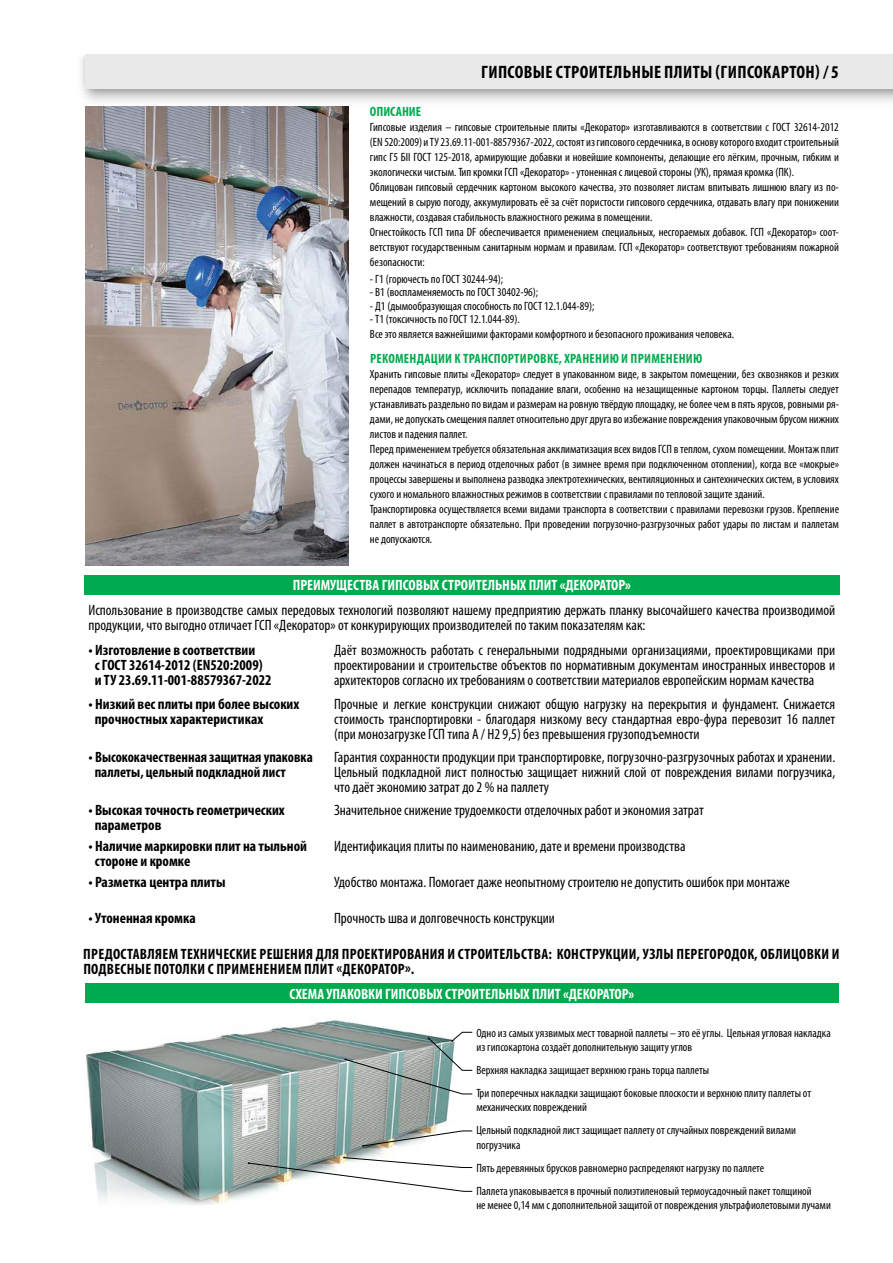
<style>
.page{position:relative;width:893px;height:1263px;background:#fff}
.page>*{position:absolute;margin:0;border:0;box-sizing:border-box;transform-origin:0 0}
.t1{font:700 condensed 18px "Myriad Pro";letter-spacing:.02em;color:#000}
.t2{font:condensed 15px/15px "Myriad Pro";color:#000;text-align:justify}
.t3{font:700 condensed 15px/15px "Myriad Pro";color:#000}
.t4{font:700 condensed 15px/15px "Myriad Pro";letter-spacing:.02em;color:#000}
.t5{font:700 condensed 15px "Myriad Pro";color:#fff}
.t6{font:700 condensed 13.5px "Myriad Pro";letter-spacing:.02em;color:#00ab4f}
.t7{font:condensed 12px/15px "Myriad Pro";color:#000}
</style>
<div class="page">
<div style="left:85px;top:54px;width:808px;height:34px;background:#e9e9ea"></div>
<img style="left:86px;top:1020px;width:376px;height:185px">
<div style="left:85px;top:983px;width:754px;height:20px;background:#00ab4f"></div>
<div style="left:84px;top:575px;width:755px;height:20px;background:#00ab4f"></div>
<svg style="left:248px;top:1157px;width:225px;height:35px"></svg>
<svg style="left:362px;top:1130px;width:111px;height:17px"></svg>
<svg style="left:344px;top:1032px;width:129px;height:62px"></svg>
<img style="left:85px;top:106px;width:264px;height:459px">
<h1 class="t1" style="left:481px;top:61px;width:249px">гипсовые строительные плиты (ГИПСО</h1>
<h1 class="t1" style="left:763px;top:61px;width:27px">КАРТОН</h1>
<h1 class="t1" style="left:815px;top:61px;width:25px">) / 5</h1>
<p class="t6" style="left:370px;top:103px;width:8px">ОПИС</p>
<p class="t6" style="left:396px;top:103px;width:14px">АНИЕ</p>
<p class="t7" style="left:370px;top:120px;width:471px">Гипсовые изделия – гипсовые строительные плиты «Декоратор» изготавливаются в соответствии с ГОСТ 32614-2012 (EN 520:2009) и ТУ 23.69.11-001-88579367-2022, состоят из гипсового сердечника, в основу которого входит строительный гипс Г5 БII ГОСТ 125-2018, армирующие добавки и новейшие компоненты, делающие его лёгким, прочным, гибким и экологически чистым. Тип кромки ГСП «Декоратор» - утоненная с лицевой стороны (УК), прямая кромка (ПК).<br>Облицован гипсовый сердечник картоном высокого качества, это позволяет листам впитывать лишнюю влагу из по&shy;мещений в сырую погоду, аккумулировать её за счёт пористости гипсового сердечника, отдавать влагу при понижении влажности, создавая стабильность влажностного режима в помещении.<br>Огнестойкость ГСП типа DF обеспечивается применением специальных, несгораемых добавок. ГСП «Декоратор» соот&shy;ветствуют государственным санитарным нормам и правилам. ГСП «Декоратор» соответствуют требованиям пожарной безопасности:</p>
<p class="t7" style="left:370px;top:271px;width:135px">- Г1 (горючесть по ГОСТ 30244-94);</p>
<p class="t7" style="left:370px;top:285px;width:170px">- В1 (воспламеняемость по ГОСТ 30402-96);</p>
<p class="t7" style="left:370px;top:298px;width:226px">- Д1 (дымообразующая способность по ГОСТ 12.1.044-89);</p>
<p class="t7" style="left:370px;top:312px;width:366px">- Т1 (токсичность по ГОСТ 12.1.044-89).<br>Все это является важнейшими факторами комфортного и безопасного проживания человека.</p>
<p class="t6" style="left:370px;top:350px;width:334px">Рекомендации к транспортировке, хранению и применению</p>
<p class="t7" style="left:370px;top:367px;width:471px">Хранить гипсовые плиты «Декоратор» следует в упакованном виде, в закрытом помещении, без сквозняков и резких перепадов температур, исключить попадание влаги, особенно на незащищенные картоном торцы. Паллеты следует устанавливать раздельно по видам и размерам на ровную твёрдую площадку, не более чем в пять ярусов, ровными ря&shy;дами, не допускать смещения паллет относительно друг друга во избежание повреждения упаковочным брусом нижних листов и падения паллет.<br>Перед применением требуется обязательная акклиматизация всех видов ГСП в теплом, сухом помещении. Монтаж плит должен начинаться в период отделочных работ (в зимнее время при подключенном отоплении), когда все «мокрые» процессы завершены и выполнена разводка электротехнических, вентиляционных и сантехнических систем, в условиях сухого и номального влажностных режимов в соответствии с правилами по тепловой защите зданий.<br>Транспортировка осуществляется всеми видами транспорта в соответствии с правилами перевозки грузов. Крепление паллет в автотранспорте обязательно. При проведении погрузочно-разгрузочных работ удары по листам и паллетам не допускаются.</p>
<p class="t5" style="left:293px;top:576px;width:9px">ПРЕИМ</p>
<p class="t5" style="left:330px;top:576px;width:24px">УЩЕСТВ</p>
<p class="t5" style="left:373px;top:576px;width:18px">А ГИПСОВЫХ</p>
<p class="t5" style="left:442px;top:576px;width:9px">СТРОИТЕЛЬНЫХ</p>
<p class="t5" style="left:529px;top:576px;width:8px">ПЛИТ</p>
<p class="t5" style="left:560px;top:576px;width:73px">«ДЕ КОРАТОР»</p>
<p class="t2" style="left:88px;top:603px;width:748px">Использование в производстве самых передовых технологий позволяют нашему предприятию держать планку высочайшего качества производимой продукции, что выгодно отличает ГСП «Декоратор» от конкурирующих производителей по таким показателям как:</p>
<p class="t3" style="left:95px;top:643px;width:162px;text-indent:-6px">• Изготовление в соответствии с ГОСТ</p>
<p class="t2" style="left:334px;top:643px;width:503px">Даёт возможность работать с генеральными подрядными организациями, проектировщиками при проектировании и строительстве объектов по нормативным документам иностранных инвесторов и архитекторов согласно их требованиям о соответствии материалов европейским нормам качества</p>
<p class="t3" style="left:95px;top:658px;width:178px;text-indent:34px">32614-2012 (EN520:2009) и ТУ 23.69.11-001-88579367-2022</p>
<p class="t3" style="left:95px;top:696px;width:206px;text-indent:-6px">• Низкий вес плиты при более высоких прочностных характеристиках</p>
<p class="t2" style="left:334px;top:696px;width:503px">Прочные и легкие конструкции снижают общую нагрузку на перекрытия и фундамент. Снижается стоимость транспортировки - благодаря низкому весу стандартная евро-фура перевозит 16 паллет (при монозагрузке ГСП типа А / Н2 9,5) без превышения грузоподъемности</p>
<p class="t3" style="left:95px;top:749px;width:220px;text-indent:-6px">• Высококачественная защитная упаковка паллеты, цельный подкладной лист</p>
<p class="t2" style="left:334px;top:749px;width:503px">Гарантия сохранности продукции при транспортировке, погрузочно-разгрузочных работах и хранении.<br>Цельный подкладной лист полностью защищает нижний слой от повреждения вилами погрузчика, что даёт экономию затрат до 2 % на паллету</p>
<p class="t3" style="left:95px;top:802px;width:192px;text-indent:-6px">• Высокая точность геометрических параметров</p>
<p class="t2" style="left:334px;top:802px;width:371px">Значительное снижение трудоемкости отделочных работ и экономия затрат</p>
<p class="t3" style="left:95px;top:838px;width:214px;text-indent:-6px">• Наличие маркировки плит на тыльной стороне и кромке</p>
<p class="t2" style="left:334px;top:838px;width:353px">Идентификация плиты по наименованию, дате и времени производства</p>
<p class="t3" style="left:88px;top:874px;width:139px">• Разметка центра плиты</p>
<p class="t2" style="left:334px;top:874px;width:457px">Удобство монтажа. Помогает даже неопытному строителю не допустить ошибок при монтаже</p>
<p class="t3" style="left:88px;top:910px;width:109px">• Утоненная кромка</p>
<p class="t2" style="left:334px;top:911px;width:222px">Прочность шва и долговечность конструкции</p>
<p class="t4" style="left:83px;top:946px;width:758px">Предоставляем технические решения для проектирования и строительства: конструкции, узлы перегородок, облицовки и подвесные потолки с применением плит «Декоратор».</p>
<p class="t5" style="left:289px;top:984px;width:8px">СХЕМ</p>
<p class="t5" style="left:317px;top:984px;width:76px">А УПАКОВКИ ГИПСОВЫХ</p>
<p class="t5" style="left:445px;top:984px;width:9px">СТРОИТЕЛЬНЫХ</p>
<p class="t5" style="left:532px;top:984px;width:8px">ПЛИТ</p>
<p class="t5" style="left:563px;top:984px;width:73px">«ДЕ КОРАТОР»</p>
<p class="t7" style="left:476px;top:1025px;width:356px;line-height:14.4px">Одно из самых уязвимых мест товарной паллеты – это её углы. Цельная угловая накладка из гипсокартона создаёт дополнительную защиту углов</p>
<p class="t7" style="left:476px;top:1058px;width:336px;line-height:23px">Верхняя накладка защищает верхнюю грань торца паллеты<br>Три поперечных накладки защищают боковые плоскости и верхнюю плиту паллеты от</p>
<p class="t7" style="left:476px;top:1096px;width:321px;line-height:23px">механических повреждений<br>Цельный подкладной лист защищает паллету от случайных повреждений вилами</p>
<p class="t7" style="left:476px;top:1133px;width:337px;line-height:23px">погрузчика<br>Пять деревянных брусков равномерно распределяют нагрузку по паллете<br>Паллета упаковывается в прочный полиэтиленовый термоусадочный пакет толщиной</p>
<p class="t7" style="left:476px;top:1197px;width:356px">не менее 0,14 мм с дополнительной защитой от повреждения ультрафиолетовыми лучами</p>
</div>
